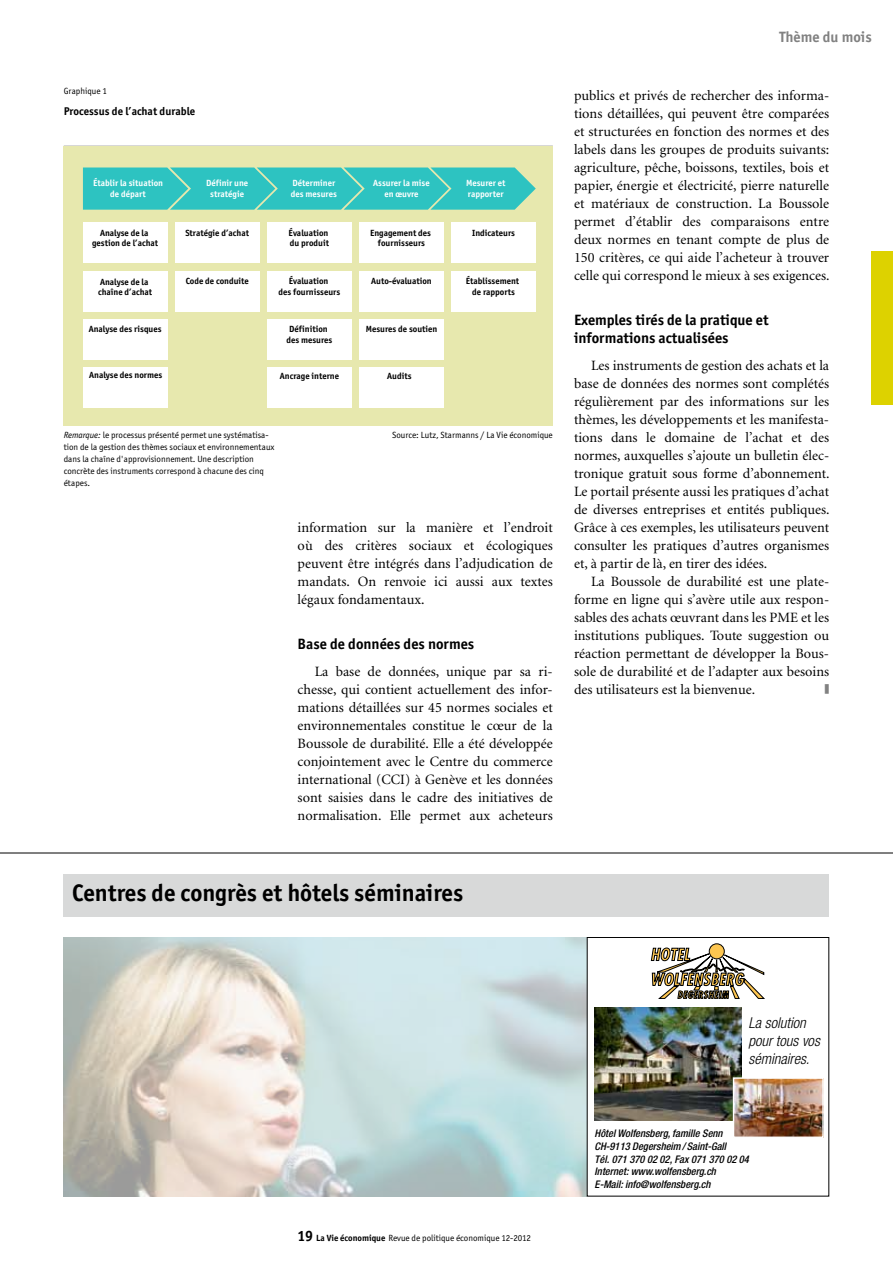
<style>
.page{position:relative;width:893px;height:1263px;background:#fff}
.page>*{position:absolute;margin:0;border:0;box-sizing:border-box;transform-origin:0 0}
.t1{font:700 24px "Officina San ITC";color:#000}
.t2{font:700 15px/18px "Officina San ITC";color:#000}
.t3{font:italic 300 condensed 15px/18px "Helvetica Neue LT";color:#000}
.t4{font:700 15px "Officina San ITC";color:#818181}
.t5{font:14.25px/18px "Minion";color:#000;text-align:justify}
.t6{font:12px "Universal Newswith Comm Pi";color:#818181;scale:.4 1}
.t7{font:700 11.25px "Officina San ITC";color:#000}
.t8{font:italic 500 condensed 10.5px/12.8px "Helvetica Neue LT";color:#000}
.t9{font:9px/12px "Officina San ITC";color:#000}
.t10{font:700 9px/10.8px "Officina San ITC";color:#000;text-align:center}
.t11{font:700 9px/10.8px "Officina San ITC";color:#fff;text-align:center}
.s1{font-style:italic}
.s2{font-weight:700;font-size:15px}
.s3{font-weight:700}
</style>
<div class="page">
<div style="left:872px;top:252px;width:21px;height:153px;background:#ddd200"></div>
<div style="left:64px;top:146px;width:489px;height:280px;background:#e7e8ae"></div>
<svg style="left:83px;top:167px;width:453px;height:43px;background:#39c5bf"></svg>
<div style="left:83px;top:223px;width:84px;height:40px;background:#fff"></div>
<div style="left:83px;top:271px;width:84px;height:40px;background:#fff"></div>
<div style="left:83px;top:319px;width:84px;height:40px;background:#fff"></div>
<div style="left:83px;top:367px;width:84px;height:41px;background:#fff"></div>
<div style="left:175px;top:223px;width:84px;height:40px;background:#fff"></div>
<div style="left:175px;top:271px;width:84px;height:40px;background:#fff"></div>
<div style="left:267px;top:223px;width:85px;height:40px;background:#fff"></div>
<div style="left:267px;top:271px;width:85px;height:40px;background:#fff"></div>
<div style="left:267px;top:319px;width:85px;height:40px;background:#fff"></div>
<div style="left:267px;top:367px;width:85px;height:41px;background:#fff"></div>
<div style="left:359px;top:223px;width:85px;height:40px;background:#fff"></div>
<div style="left:359px;top:271px;width:85px;height:40px;background:#fff"></div>
<div style="left:359px;top:319px;width:85px;height:40px;background:#fff"></div>
<div style="left:359px;top:367px;width:85px;height:41px;background:#fff"></div>
<div style="left:451px;top:223px;width:85px;height:40px;background:#fff"></div>
<div style="left:451px;top:271px;width:85px;height:40px;background:#fff"></div>
<div style="left:64px;top:874px;width:765px;height:42px;background:#d8d9d9"></div>
<hr style="left:0;top:853px;width:893px;height:1px;background:#000">
<img style="left:64px;top:937px;width:765px;height:260px">
<div style="left:588px;top:938px;width:240px;height:258px;background:#fff"></div>
<img style="left:595px;top:1007px;width:146px;height:113px">
<img style="left:735px;top:1079px;width:87px;height:57px">
<div style="left:733px;top:1077px;width:91px;height:61px;border:1px solid #fff"></div>
<svg style="left:709px;top:944px;width:15px;height:15px"></svg>
<div style="left:709px;top:944px;width:15px;height:15px;border:1px solid #000;border-radius:50%"></div>
<svg style="left:651px;top:948px;width:113px;height:51px"></svg>
<p class="t9" style="left:64px;top:85px;width:45px">Graphique 1</p>
<p class="t7" style="left:64px;top:104px;width:133px">Processus de l’achat durable</p>
<p class="t11" style="left:93px;top:178px;width:71px">Établir la situation de départ</p>
<p class="t11" style="left:206px;top:178px;width:44px">Définir une stratégie</p>
<p class="t11" style="left:291px;top:178px;width:48px;text-align:left">Déterminer des mesures</p>
<p class="t11" style="left:373px;top:178px;width:58px">Assurer la mise en œuvre</p>
<p class="t11" style="left:466px;top:178px;width:41px;text-align:left">Mesurer et rapporter</p>
<p class="t10" style="left:92px;top:227px;width:68px">Analyse de la gestion de l’achat</p>
<p class="t10" style="left:185px;top:227px;width:65px">Stratégie d’achat</p>
<p class="t10" style="left:289px;top:227px;width:42px;text-align:left">Évaluation du produit</p>
<p class="t10" style="left:370px;top:227px;width:62px">Engagement des fournisseurs</p>
<p class="t10" style="left:472px;top:227px;width:44px">Indicateurs</p>
<p class="t10" style="left:98px;top:276px;width:56px;text-align:left">Analyse de la chaîne d’achat</p>
<p class="t10" style="left:186px;top:276px;width:65px">Code de conduite</p>
<p class="t10" style="left:279px;top:276px;width:63px">Évaluation<br>des fournisseurs</p>
<p class="t10" style="left:371px;top:276px;width:62px">Auto-évaluation</p>
<p class="t10" style="left:466px;top:275px;width:55px">Établissement de rapports</p>
<p class="t10" style="left:89px;top:323px;width:74px">Analyse des risques</p>
<p class="t10" style="left:286px;top:323px;width:48px">Définition des mesures</p>
<p class="t10" style="left:366px;top:323px;width:73px">Mesures de soutien</p>
<p class="t10" style="left:89px;top:370px;width:75px">Analyse des normes</p>
<p class="t10" style="left:280px;top:370px;width:61px">Ancrage interne</p>
<p class="t10" style="left:387px;top:370px;width:26px">Audits</p>
<p class="t9" style="left:64px;top:429px;width:206px"><span class="s1">Remarque:</span> le processus présenté permet une systématisa-</p>
<p class="t9" style="left:392px;top:429px;width:162px">Source: Lutz, Starmanns / La Vie économique</p>
<p class="t9" style="left:64px;top:441px;width:212px">tion de la gestion des thèmes sociaux et environnementaux dans la chaîne d'approvisionnement. Une description concrète des instruments correspond à chacune des cinq étapes.</p>
<p class="t5" style="left:298px;top:518px;width:257px">information sur la manière et l’endroit où des critères sociaux et écologiques peuvent être intégrés dans l’adjudication de mandats. On renvoie ici aussi aux textes légaux fondamentaux.</p>
<p class="t2" style="left:298px;top:634px;width:178px">Base de données des normes</p>
<p class="t5" style="left:298px;top:662px;width:257px;text-indent:17px">La base de données, unique par sa ri&shy;chesse, qui contient actuellement des infor&shy;mations détaillées sur 45 normes sociales et environnementales constitue le cœur de la Boussole de durabilité. Elle a été développée conjointement avec le Centre du commerce international (CCI) à Genève et les données sont saisies dans le cadre des initiatives de normalisation. Elle permet aux acheteurs</p>
<p class="t4" style="left:779px;top:27px;width:94px">Thème du mois</p>
<p class="t5" style="left:574px;top:86px;width:257px">publics et privés de rechercher des informa&shy;tions détaillées, qui peuvent être comparées et structurées en fonction des normes et des labels dans les groupes de produits suivants: agriculture, pêche, boissons, textiles, bois et papier, énergie et électricité, pierre naturelle et matériaux de construction. La Boussole permet d’établir des comparaisons entre deux normes en tenant compte de plus de 150 critères, ce qui aide l’acheteur à trouver celle qui correspond le mieux à ses exigences.</p>
<p class="t2" style="left:574px;top:310px;width:196px">Exemples tirés de la pratique et informations actualisées</p>
<p class="t5" style="left:574px;top:356px;width:257px;text-indent:17px">Les instruments de gestion des achats et la base de données des normes sont complétés régulièrement par des informations sur les thèmes, les développements et les manifesta&shy;tions dans le domaine de l’achat et des normes, auxquelles s’ajoute un bulletin élec&shy;tronique gratuit sous forme d’abonnement.<br>Le portail présente aussi les pratiques d’achat de diverses entreprises et entités publiques.<br>Grâce à ces exemples, les utilisateurs peuvent consulter les pratiques d’autres organismes et, à partir de là, en tirer des idées.</p>
<p class="t5" style="left:574px;top:572px;width:257px;text-indent:17px">La Boussole de durabilité est une plate&shy;forme en ligne qui s’avère utile aux respon&shy;sables des achats œuvrant dans les PME et les institutions publiques. Toute suggestion ou réaction permettant de développer la Bous&shy;sole de durabilité et de l’adapter aux besoins des utilisateurs est la bienvenue.</p>
<p class="t6" style="left:825px;top:684px;width:12px">m</p>
<h1 class="t1" style="left:72px;top:878px;width:393px">Centres de congrès et hôtels séminaires</h1>
<p class="t9" style="left:298px;top:1232px;width:235px"><span class="s2">19</span> <span class="s3">La Vie économique</span> Revue de politique économique 12-2012</p>
<p class="t3" style="left:748px;top:1014px;width:73px">La solution pour tous vos séminaires.</p>
<p class="t8" style="left:595px;top:1127px;width:156px">Hôtel Wolfensberg, famille Senn<br>CH-9113 Degersheim / Saint-Gall<br>Tél. 071 370 02 02, Fax 071 370 02 04<br>Internet: www.wolfensberg.ch<br>E-Mail: info@wolfensberg.ch</p>
</div>
